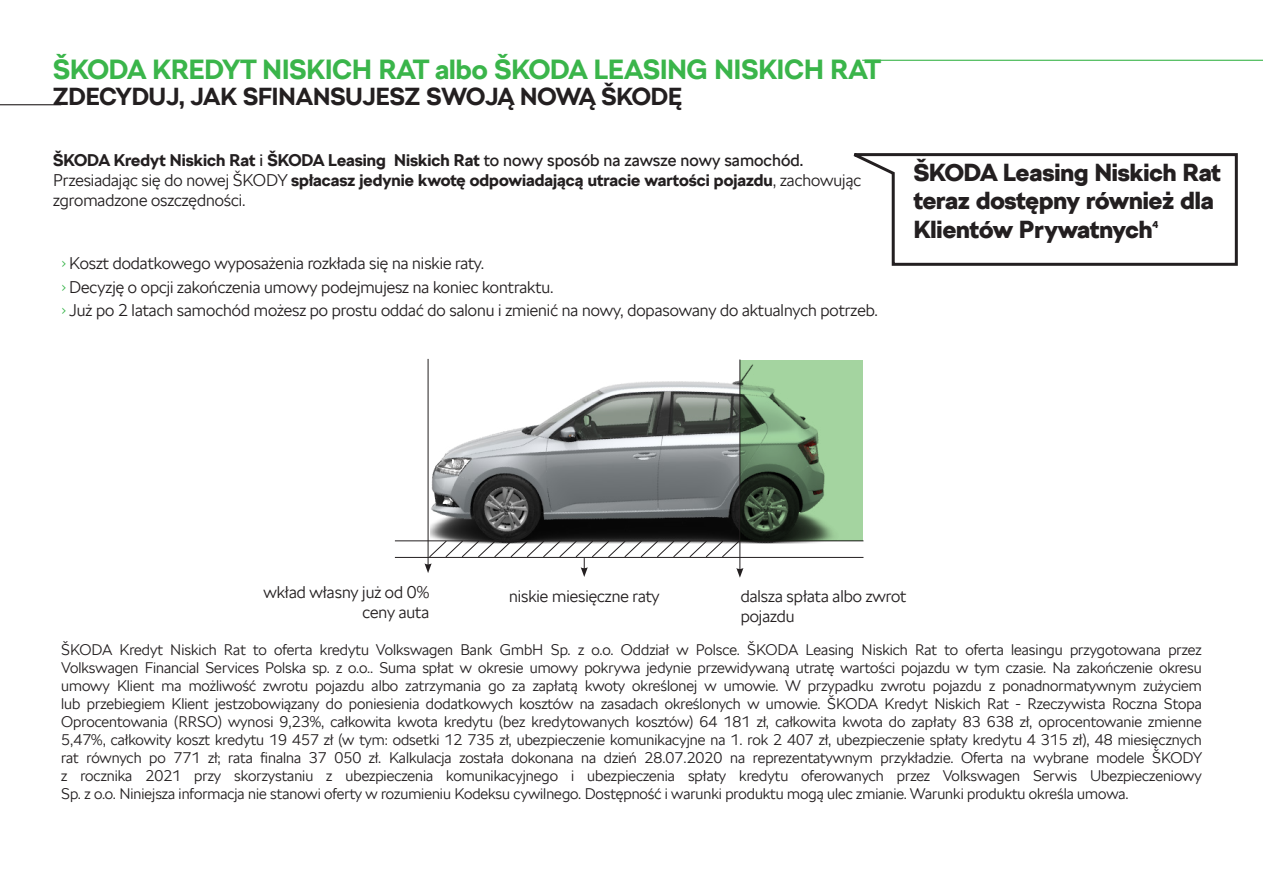
<style>
.page{position:relative;width:1263px;height:893px;background:#fff}
.page>*{position:absolute;margin:0;border:0;box-sizing:border-box;transform-origin:0 0}
._04_Subhead_17pt{font:700 27px "SKODA Next";color:#3ab54a}
._04_Subhead_17pt-2{font:900 24px/28.8px "SKODA Next";color:#231f20}
.t1{font:700 24px "SKODA Next";color:#231f20}
.No_Spacing{font:300 16.5px/19.8px "SKODA Next";color:#231f20;text-align:right}
.No_Spacing-2{font:700 16.5px "SKODA Next";color:#231f20}
.t2{font:300 15px/18px "SKODA Next";color:#231f20;text-align:justify}
._04_Subhead_17pt-3{font:900 9.6px "SKODA Next";color:#231f20}
.s1{font-weight:400}
.s2{font-weight:300}
.s3{font-size:14.25px;color:#38b54a}
</style>
<div class="page">
<img style="left:430px;top:360px;width:433px;height:184px">
<hr style="left:395px;top:540px;width:468px;height:1px;background:#231f20">
<hr style="left:428px;top:359px;width:1px;height:207px;background:#231f20">
<hr style="left:739px;top:359px;width:1px;height:211px;background:#231f20">
<hr style="left:395px;top:557px;width:468px;height:1px;background:#231f20">
<svg style="left:424px;top:540px;width:319px;height:38px"></svg>
<svg style="left:740px;top:360px;width:122px;height:181px;background:#799d77"></svg>
<hr style="left:862px;top:60px;width:401px;height:1px;background:#3ab54a">
<hr style="left:0;top:104px;width:61px;height:1px;background:#231f20">
<svg style="left:853px;top:153px;width:385px;height:113px"></svg>
<p class="_04_Subhead_17pt" style="left:53px;top:51px;width:830px">ŠKODA KREDYT NISKICH RAT albo ŠKODA LEASING NISKICH RAT</p>
<p class="t1" style="left:53px;top:81px;width:630px">ZDECYDUJ, JAK SFINANSUJESZ SWOJĄ NOWĄ ŠKODĘ</p>
<p class="No_Spacing-2" style="left:53px;top:149px;width:752px">ŠKODA Kredyt Niskich Rat <span class="s1">i</span> ŠKODA Leasing Niskich Rat <span class="s1">to nowy sposób na zawsze nowy samochód.</span></p>
<p class="No_Spacing-2" style="left:53px;top:169px;width:809px"><span class="s2">Przesiadając się do nowej ŠKODY</span> spłacasz jedynie kwotę odpowiadającą utracie wartości pojazdu<span class="s2">, zachowując</span></p>
<p class="No_Spacing" style="left:53px;top:190px;width:194px">zgromadzone oszczędności.</p>
<p class="No_Spacing" style="left:62px;top:253px;width:424px"><span class="s3">•</span> Koszt dodatkowego wyposażenia rozkłada się na niskie raty.</p>
<p class="No_Spacing" style="left:62px;top:277px;width:493px"><span class="s3">•</span> Decyzję o opcji zakończenia umowy podejmujesz na koniec kontraktu.</p>
<p class="No_Spacing" style="left:62px;top:301px;width:818px"><span class="s3">•</span> Już po 2 latach samochód możesz po prostu oddać do salonu i zmienić na nowy, dopasowany do aktualnych potrzeb.</p>
<p class="_04_Subhead_17pt-2" style="left:914px;top:158px;width:309px">ŠKODA Leasing Niskich Rat teraz dostępny również dla<br>Klientów Prywatnych</p>
<p class="_04_Subhead_17pt-3" style="left:1152px;top:218px;width:7px">4</p>
<p class="No_Spacing" style="left:264px;top:582px;width:167px">wkład własny już od 0% ceny auta</p>
<p class="No_Spacing" style="left:509px;top:586px;width:152px">niskie miesięczne raty</p>
<p class="No_Spacing" style="left:741px;top:586px;width:167px;text-align:left">dalsza spłata albo zwrot pojazdu</p>
<p class="t2" style="left:61px;top:641px;width:1142px">ŠKODA Kredyt Niskich Rat to oferta kredytu Volkswagen Bank GmbH Sp. z o.o. Oddział w Polsce. ŠKODA Leasing Niskich Rat to oferta leasingu przygotowana przez Volkswagen Financial Services Polska sp. z o.o.. Suma spłat w okresie umowy pokrywa jedynie przewidywaną utratę wartości pojazdu w tym czasie. Na zakończenie okresu umowy Klient ma możliwość zwrotu pojazdu albo zatrzymania go za zapłatą kwoty określonej w umowie. W przypadku zwrotu pojazdu z ponadnormatywnym zużyciem lub przebiegiem Klient jestzobowiązany do poniesienia dodatkowych kosztów na zasadach określonych w umowie. ŠKODA Kredyt Niskich Rat - Rzeczywista Roczna Stopa Oprocentowania (RRSO) wynosi 9,23%, całkowita kwota kredytu (bez kredytowanych kosztów) 64 181 zł, całkowita kwota do zapłaty 83 638 zł, oprocentowanie zmienne 5,47%, całkowity koszt kredytu 19 457 zł (w tym: odsetki 12 735 zł, ubezpieczenie komunikacyjne na 1. rok 2 407 zł, ubezpieczenie spłaty kredytu 4 315 zł), 48 miesięcznych rat równych po 771 zł; rata finalna 37 050 zł. Kalkulacja została dokonana na dzień 28.07.2020 na reprezentatywnym przykładzie. Oferta na wybrane modele ŠKODY z rocznika 2021 przy skorzystaniu z ubezpieczenia komunikacyjnego i ubezpieczenia spłaty kredytu oferowanych przez Volkswagen Serwis Ubezpieczeniowy Sp. z o.o. Niniejsza informacja nie stanowi oferty w rozumieniu Kodeksu cywilnego. Dostępność i warunki produktu mogą ulec zmianie. Warunki produktu określa umowa.</p>
</div>
